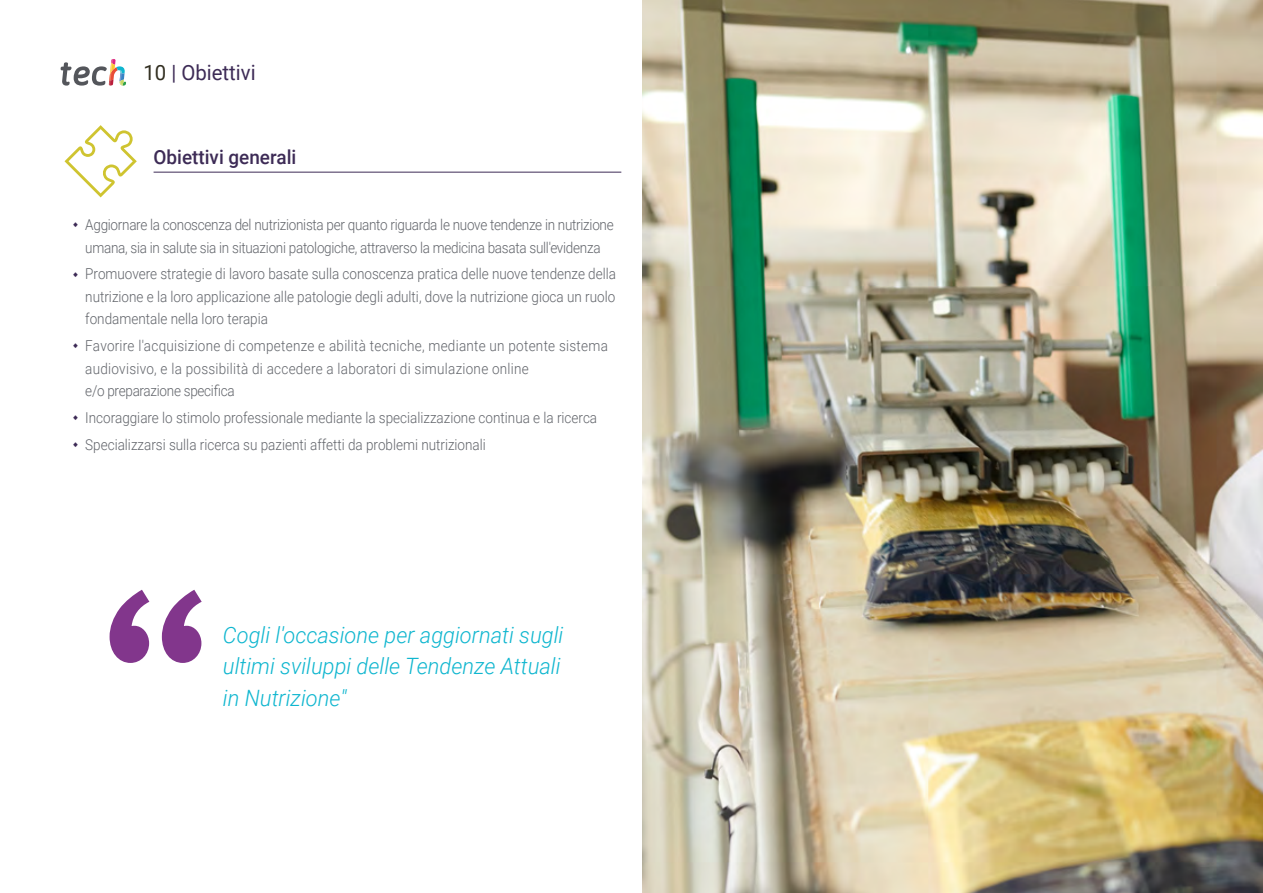
<style>
.page{position:relative;width:1263px;height:893px;background:#fff}
.page>*{position:absolute;margin:0;border:0;box-sizing:border-box;transform-origin:0 0}
.t1{font:italic 300 22.5px/31.5px "Roboto";color:#0fb6cf}
.t2{font:21px "Roboto";color:#3d2b56}
.t3{font:500 19.5px "Roboto";color:#3d2b56}
.t4{font:300 15px/22.5px "Roboto";color:#61646a;text-align:justify;scale:.9 1}
.t5{font:300 15px/22.5px "Roboto";letter-spacing:-.02em;color:#61646a;scale:.9 1}
.t6{font:300 15px/22.5px "Roboto";letter-spacing:.02em;color:#61646a;scale:.9 1}
.s1{color:#312e20}
</style>
<div class="page">
<hr style="left:154px;top:172px;width:467px;height:1px;background:#3d2b56">
<svg style="left:65px;top:125px;width:72px;height:72px"></svg>
<img style="left:642px;top:0;width:621px;height:893px">
<svg style="left:61px;top:59px;width:65px;height:27px"></svg>
<svg style="left:110px;top:590px;width:92px;height:73px"></svg>
<h2 class="t2" style="left:144px;top:57px;width:114px"><span class="s1">10</span> | Obiettivi</h2>
<h3 class="t3" style="left:154px;top:143px;width:144px">Obiettivi generali</h3>
<p class="t5" style="left:85px;top:213px;width:589px">Aggiornare la conoscenza del nutrizionista per quanto riguarda le nuove tendenze in nutrizione umana, sia in salute sia in situazioni patologiche, attraverso la medicina basata sull'evidenza</p>
<p class="t4" style="left:85px;top:262px;width:591px">Promuovere strategie di lavoro basate sulla conoscenza pratica delle nuove tendenze della nutrizione e la loro applicazione alle patologie degli adulti, dove la nutrizione gioca un ruolo fondamentale nella loro terapia</p>
<p class="t6" style="left:85px;top:334px;width:582px">Favorire l'acquisizione di competenze e abilità tecniche, mediante un potente sistema audiovisivo, e la possibilità di accedere a laboratori di simulazione online<br>e/o preparazione specifica</p>
<p class="t4" style="left:85px;top:404px;width:570px;line-height:26.7px">Incoraggiare lo stimolo professionale mediante la specializzazione continua e la ricerca<br>Specializzarsi sulla ricerca su pazienti affetti da problemi nutrizionali</p>
<h1 class="t1" style="left:223px;top:618px;width:342px">Cogli l'occasione per aggiornati sugli ultimi sviluppi delle Tendenze Attuali in Nutrizione"</h1>
</div>
